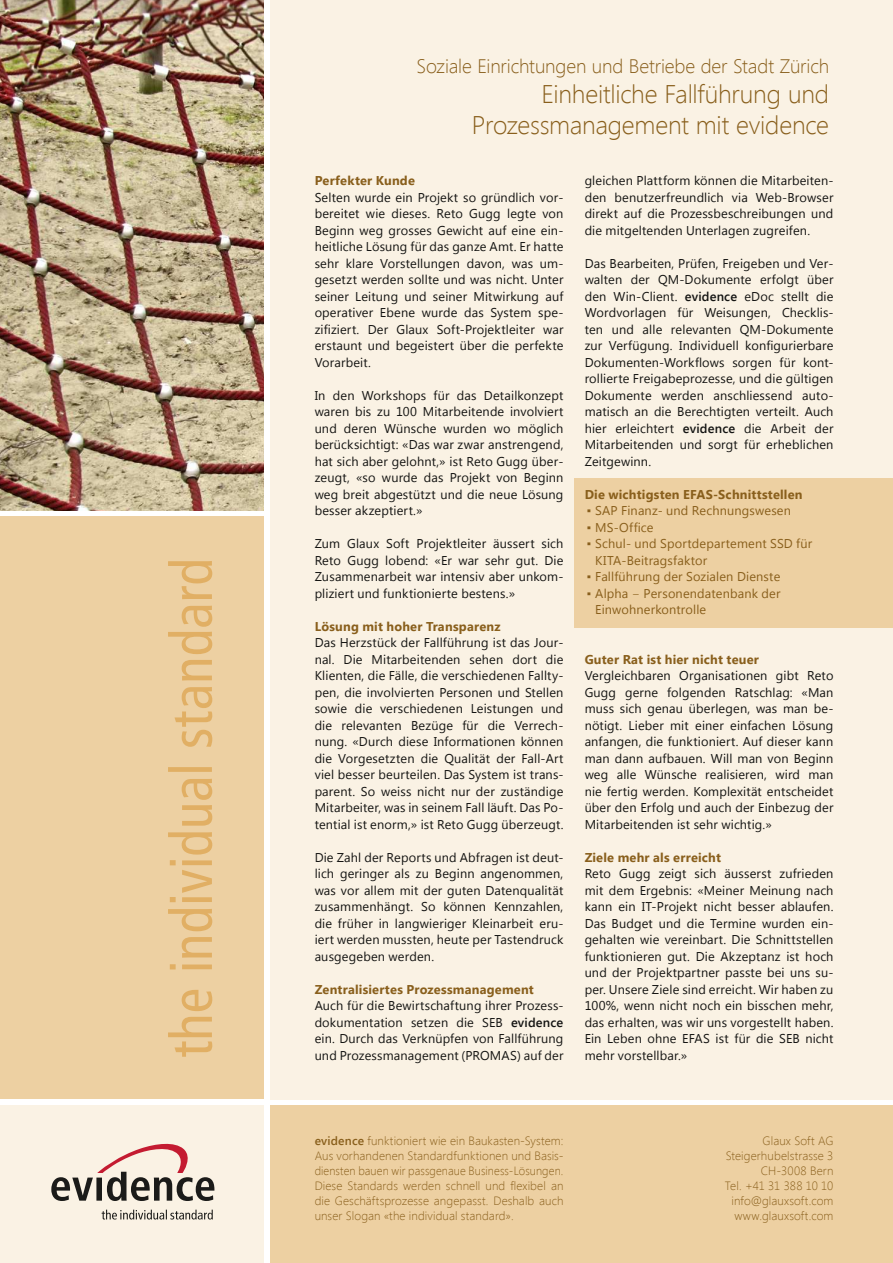
<style>
.page{position:relative;width:893px;height:1263px;background:#fff}
.page>*{position:absolute;margin:0;border:0;box-sizing:border-box;transform-origin:0 0}
.t1{font:300 25.5px/30.6px "Segoe UI";letter-spacing:-.01em;color:#895f1c;text-align:right}
.t2{font:300 19.5px "Segoe UI";letter-spacing:-.01em;color:#895f1c}
.t3{font:12.75px/16.5px "Segoe UI";letter-spacing:.01em;color:#141412;text-align:justify}
.t4{font:12.75px/16.5px "Segoe UI";letter-spacing:.01em;color:#895f1c}
.t5{font:700 12.75px "Segoe UI";letter-spacing:.015em;color:#895f1c}
.t6{font:300 12px/15px "Segoe UI";letter-spacing:.01em;color:#895f1c;text-align:right}
.s1{font-weight:600}
.s2{font-weight:300}
</style>
<div class="page">
<div style="left:270px;top:0;width:623px;height:1099px;background:#faf2e4"></div>
<div style="left:270px;top:1106px;width:623px;height:157px;background:#edd0a2"></div>
<img style="left:0;top:0;width:264px;height:510px">
<div style="left:0;top:517px;width:264px;height:582px;background:#edd0a2"></div>
<svg style="left:168px;top:561px;width:44px;height:496px"></svg>
<div style="left:0;top:1106px;width:264px;height:157px;background:#faf2e4"></div>
<div style="left:574px;top:478px;width:319px;height:149px;background:#edd0a2"></div>
<svg style="left:51px;top:1143px;width:163px;height:58px"></svg>
<svg style="left:102px;top:1209px;width:111px;height:10px"></svg>
<h2 class="t2" style="left:416px;top:58px;width:414px">Soziale Einrichtungen und Betriebe der Stadt Zürich</h2>
<h1 class="t1" style="left:472px;top:82px;width:359px">Einheitliche Fallführung und<br>Prozessmanagement mit evidence</h1>
<p class="t5" style="left:315px;top:171px;width:102px">Perfekter Kunde</p>
<p class="t3" style="left:315px;top:188px;width:250px">Selten wurde ein Projekt so gründlich vor&shy;bereitet wie dieses. Reto Gugg legte von Beginn weg grosses Gewicht auf eine ein&shy;heitliche Lösung für das ganze Amt. Er hatte sehr klare Vorstellungen davon, was um&shy;gesetzt werden sollte und was nicht. Unter seiner Leitung und seiner Mitwirkung auf operativer Ebene wurde das System spe&shy;ziiziert. Der Glaux Soft-Projektleiter war erstaunt und begeistert über die perfekte Vorarbeit.</p>
<p class="t3" style="left:315px;top:388px;width:250px">In den Workshops für das Detailkonzept waren bis zu 100 Mitarbeitende involviert und deren Wünsche wurden wo möglich berücksichtigt: «Das war zwar anstrengend, hat sich aber gelohnt,» ist Reto Gugg über&shy;zeugt, «so wurde das Projekt von Beginn weg breit abgestützt und die neue Lösung besser akzeptiert.»</p>
<p class="t3" style="left:315px;top:535px;width:250px">Zum Glaux Soft Projektleiter äussert sich Reto Gugg lobend: «Er war sehr gut. Die Zusammenarbeit war intensiv aber unkom&shy;pliziert und funktionierte bestens.»</p>
<p class="t5" style="left:315px;top:617px;width:187px">Lösung mit hoher Transparenz</p>
<p class="t3" style="left:315px;top:635px;width:250px">Das Herzstück der Fallführung ist das Jour&shy;nal. Die Mitarbeitenden sehen dort die Klienten, die Fälle, die verschiedenen Fallty&shy;pen, die involvierten Personen und Stellen sowie die verschiedenen Leistungen und die relevanten Bezüge für die Verrech&shy;nung. «Durch diese Informationen können die Vorgesetzten die Qualität der Fall-Art viel besser beurteilen. Das System ist trans&shy;parent. So weiss nicht nur der zuständige Mitarbeiter, was in seinem Fall läuft. Das Po&shy;tential ist enorm,» ist Reto Gugg überzeugt.</p>
<p class="t3" style="left:315px;top:850px;width:250px">Die Zahl der Reports und Abfragen ist deut&shy;lich geringer als zu Beginn angenommen, was vor allem mit der guten Datenqualität zusammenhängt. So können Kennzahlen, die früher in langwieriger Kleinarbeit eru&shy;iert werden mussten, heute per Tastendruck ausgegeben werden.</p>
<p class="t5" style="left:315px;top:980px;width:221px">Zentralisiertes Prozessmanagement</p>
<p class="t3" style="left:315px;top:997px;width:250px">Auch für die Bewirtschaftung ihrer Prozess&shy;dokumentation setzen die SEB <span class="s1">evidence </span>ein. Durch das Verknüpfen von Fallführung und Prozessmanagement (PROMAS) auf der</p>
<p class="t3" style="left:585px;top:172px;width:250px">gleichen Plattform können die Mitarbeiten&shy;den benutzerfreundlich via Web-Browser direkt auf die Prozessbeschreibungen und die mitgeltenden Unterlagen zugreifen.</p>
<p class="t3" style="left:585px;top:254px;width:250px">Das Bearbeiten, Prüfen, Freigeben und Ver&shy;walten der QM-Dokumente erfolgt über den Win-Client. <span class="s1">evidence</span> eDoc stellt die Wordvorlagen für Weisungen, Checklis&shy;ten und alle relevanten QM-Dokumente zur Verfügung. Individuell konigurierbare Dokumenten-Worklows sorgen für kont&shy;rollierte Freigabeprozesse, und die gültigen Dokumente werden anschliessend auto&shy;matisch an die Berechtigten verteilt. Auch hier erleichtert <span class="s1">evidence</span> die Arbeit der Mitarbeitenden und sorgt für erheblichen Zeitgewinn.</p>
<p class="t5" style="left:585px;top:485px;width:219px">Die wichtigsten EFAS-Schnittstellen</p>
<p class="t4" style="left:587px;top:502px;width:206px">▪ SAP Finanz- und Rechnungswesen</p>
<p class="t4" style="left:587px;top:518px;width:68px">▪ MS-Ofice</p>
<p class="t4" style="left:595px;top:535px;width:218px;text-indent:-9px">▪ Schul- und Sportdepartement SSD für<br>KITA-Beitragsfaktor</p>
<p class="t4" style="left:587px;top:568px;width:195px">▪ Fallführung der Sozialen Dienste</p>
<p class="t4" style="left:595px;top:584px;width:187px;text-indent:-9px">▪ Alpha <span class="s2">−</span> Personendatenbank der<br>Einwohnerkontrolle</p>
<p class="t5" style="left:585px;top:650px;width:176px">Guter Rat ist hier nicht teuer</p>
<p class="t3" style="left:585px;top:668px;width:250px">Vergleichbaren Organisationen gibt Reto Gugg gerne folgenden Ratschlag: «Man muss sich genau überlegen, was man be&shy;nötigt. Lieber mit einer einfachen Lösung anfangen, die funktioniert. Auf dieser kann man dann aufbauen. Will man von Beginn weg alle Wünsche realisieren, wird man nie fertig werden. Komplexität entscheidet über den Erfolg und auch der Einbezug der Mitarbeitenden ist sehr wichtig.»</p>
<p class="t5" style="left:585px;top:848px;width:138px">Ziele mehr als erreicht</p>
<p class="t3" style="left:585px;top:866px;width:250px">Reto Gugg zeigt sich äusserst zufrieden mit dem Ergebnis: «Meiner Meinung nach kann ein IT-Projekt nicht besser ablaufen.<br>Das Budget und die Termine wurden ein&shy;gehalten wie vereinbart. Die Schnittstellen funktionieren gut. Die Akzeptanz ist hoch und der Projektpartner passte bei uns su&shy;per. Unsere Ziele sind erreicht. Wir haben zu 100%, wenn nicht noch ein bisschen mehr, das erhalten, was wir uns vorgestellt haben.<br>Ein Leben ohne EFAS ist für die SEB nicht mehr vorstellbar.»</p>
<p class="t6" style="left:315px;top:1134px;width:250px;text-align:justify"><span class="s1">evidence</span> funktioniert wie ein Baukasten-System:<br>Aus vorhandenen Standardfunktionen und Basis&shy;diensten bauen wir passgenaue Business-Lösungen.<br>Diese Standards werden schnell und lexibel an die Geschäftsprozesse angepasst. Deshalb auch unser Slogan «the individual standard».</p>
<p class="t6" style="left:725px;top:1134px;width:110px">Glaux Soft AG<br>Steigerhubelstrasse 3<br>CH-3008 Bern<br>Tel. +41 31 388 10 10 info@glauxsoft.com www.glauxsoft.com</p>
</div>
